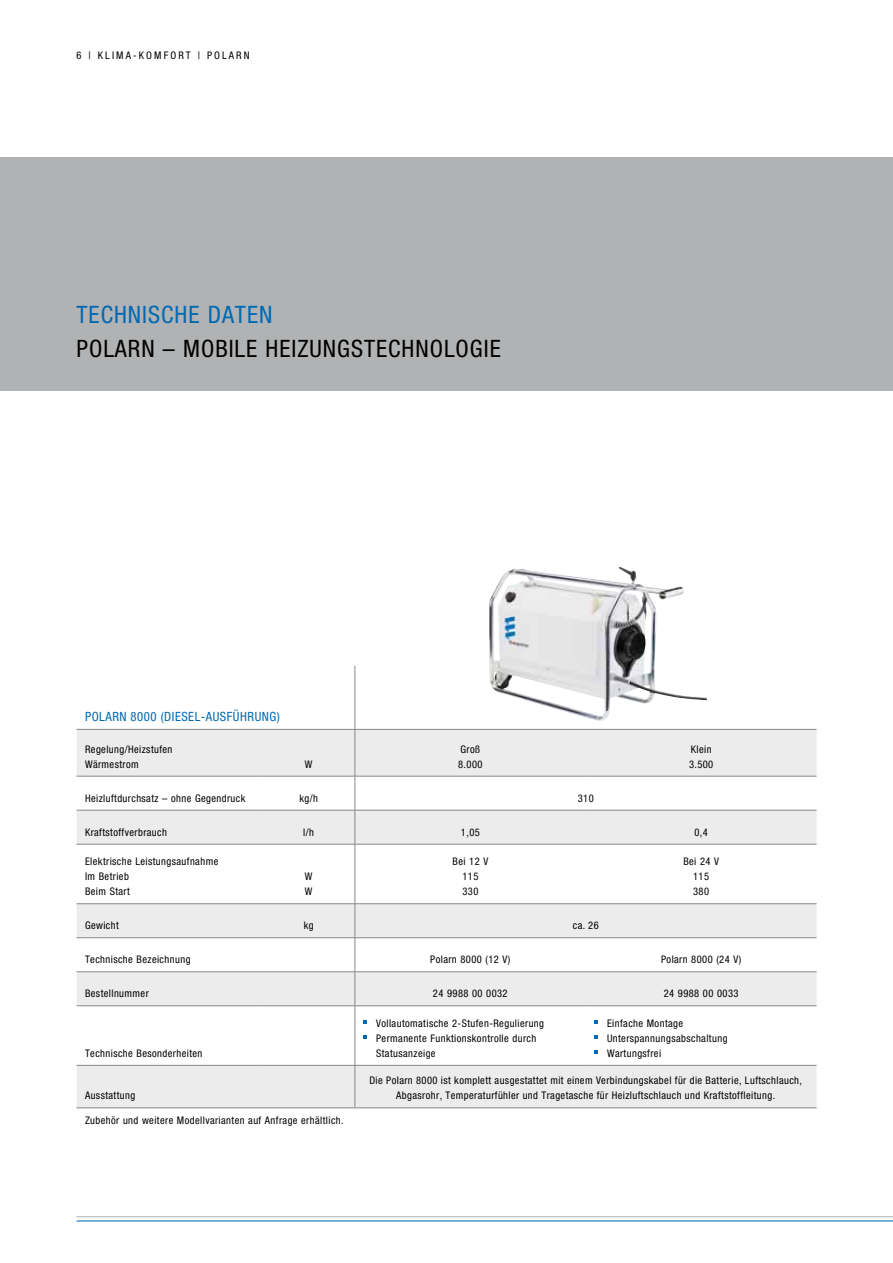
<style>
.page{position:relative;width:893px;height:1263px;background:#fff}
.page>*{position:absolute;margin:0;border:0;box-sizing:border-box;transform-origin:0 0}
.t1{font:condensed 24px "Helvetica Neue LTW1 G";letter-spacing:.04em;color:#000}
.t2{font:condensed 24px "Helvetica Neue LTW1 G";letter-spacing:.04em;color:#0069b4}
.t3{font:condensed 12.75px "Helvetica Neue LTW1 G";letter-spacing:.04em;color:#0069b4}
.t4{font:condensed 10.5px/15px "Helvetica Neue LTW1 G";letter-spacing:.04em;color:#000}
.t5{font:condensed 10.5px "Helvetica Neue LTW1 G";letter-spacing:.2em;color:#000}
</style>
<div class="page">
<hr style="left:77px;top:1216px;width:816px;height:1px;background:#b1b2b3">
<hr style="left:77px;top:1220px;width:816px;height:1px;background:#0069b4">
<div style="left:0;top:157px;width:893px;height:234px;background:#b1b2b3"></div>
<svg style="left:77px;top:730px;width:740px;height:377px;fill:#ececed"></svg>
<hr style="left:355px;top:729px;width:1px;height:47px;background:#878786">
<hr style="left:263px;top:776px;width:92px;height:1px;background:#878786">
<hr style="left:355px;top:776px;width:231px;height:1px;background:#878786">
<hr style="left:355px;top:776px;width:1px;height:34px;background:#878786">
<hr style="left:586px;top:776px;width:231px;height:1px;background:#878786">
<hr style="left:263px;top:810px;width:92px;height:1px;background:#878786">
<hr style="left:355px;top:810px;width:231px;height:1px;background:#878786">
<hr style="left:355px;top:810px;width:1px;height:34px;background:#878786">
<hr style="left:586px;top:810px;width:231px;height:1px;background:#878786">
<hr style="left:263px;top:844px;width:92px;height:1px;background:#878786">
<hr style="left:355px;top:844px;width:231px;height:1px;background:#878786">
<hr style="left:355px;top:844px;width:1px;height:59px;background:#878786">
<hr style="left:586px;top:844px;width:231px;height:1px;background:#878786">
<hr style="left:355px;top:904px;width:1px;height:33px;background:#878786">
<hr style="left:263px;top:937px;width:92px;height:1px;background:#878786">
<hr style="left:355px;top:937px;width:231px;height:1px;background:#878786">
<hr style="left:355px;top:938px;width:1px;height:33px;background:#878786">
<hr style="left:586px;top:937px;width:231px;height:1px;background:#878786">
<hr style="left:263px;top:971px;width:92px;height:1px;background:#878786">
<hr style="left:355px;top:971px;width:231px;height:1px;background:#878786">
<hr style="left:355px;top:972px;width:1px;height:33px;background:#878786">
<hr style="left:586px;top:971px;width:231px;height:1px;background:#878786">
<hr style="left:263px;top:1005px;width:92px;height:1px;background:#878786">
<hr style="left:355px;top:1005px;width:231px;height:1px;background:#878786">
<hr style="left:355px;top:1006px;width:1px;height:59px;background:#878786">
<hr style="left:586px;top:1005px;width:231px;height:1px;background:#878786">
<hr style="left:263px;top:1065px;width:92px;height:1px;background:#878786">
<hr style="left:355px;top:1065px;width:231px;height:1px;background:#878786">
<hr style="left:355px;top:1065px;width:1px;height:43px;background:#878786">
<hr style="left:586px;top:1065px;width:231px;height:1px;background:#878786">
<hr style="left:263px;top:1107px;width:92px;height:1px;background:#878786">
<hr style="left:355px;top:1107px;width:231px;height:1px;background:#878786">
<hr style="left:586px;top:1107px;width:231px;height:1px;background:#878786">
<hr style="left:77px;top:776px;width:186px;height:1px;background:#878786">
<hr style="left:77px;top:810px;width:186px;height:1px;background:#878786">
<hr style="left:77px;top:844px;width:186px;height:1px;background:#878786">
<hr style="left:77px;top:937px;width:186px;height:1px;background:#878786">
<hr style="left:77px;top:971px;width:186px;height:1px;background:#878786">
<hr style="left:77px;top:1005px;width:186px;height:1px;background:#878786">
<hr style="left:77px;top:1065px;width:186px;height:1px;background:#878786">
<hr style="left:77px;top:1107px;width:186px;height:1px;background:#878786">
<hr style="left:77px;top:903px;width:186px;height:1px;background:#878786">
<hr style="left:263px;top:903px;width:92px;height:1px;background:#878786">
<hr style="left:355px;top:903px;width:231px;height:1px;background:#878786">
<hr style="left:586px;top:903px;width:231px;height:1px;background:#878786">
<hr style="left:355px;top:666px;width:1px;height:63px;background:#878786">
<hr style="left:77px;top:729px;width:186px;height:1px;background:#878786">
<hr style="left:263px;top:729px;width:92px;height:1px;background:#878786">
<hr style="left:355px;top:729px;width:231px;height:1px;background:#878786">
<hr style="left:586px;top:729px;width:231px;height:1px;background:#878786">
<svg style="left:363px;top:1020px;width:4px;height:3px"></svg>
<svg style="left:363px;top:1035px;width:4px;height:3px"></svg>
<img style="left:489px;top:567px;width:218px;height:154px">
<p class="t5" style="left:77px;top:49px;width:175px">6 | Klim a-Kom for t | polar n</p>
<h1 class="t2" style="left:77px;top:300px;width:145px">TECHN ISCHE DATEN</h1>
<h1 class="t1" style="left:77px;top:335px;width:426px">Polarn – mobile heizungstechnologie</h1>
<p class="t3" style="left:85px;top:709px;width:196px">polarn 8000 (diesel-ausführung)</p>
<p class="t4" style="left:85px;top:741px;width:89px">Regelung/Heizstufen<br>Wärmestrom</p>
<p class="t4" style="left:305px;top:756px;width:9px">W</p>
<p class="t4" style="left:458px;top:741px;width:26px">Groß<br>8.000</p>
<p class="t4" style="left:689px;top:741px;width:26px">Klein<br>3.500</p>
<p class="t4" style="left:85px;top:790px;width:162px">Heizluftdurchsatz – ohne Gegendruck</p>
<p class="t4" style="left:299px;top:790px;width:20px">kg/h</p>
<p class="t4" style="left:578px;top:790px;width:17px">310</p>
<p class="t4" style="left:85px;top:824px;width:83px">Kraftstoffverbrauch</p>
<p class="t4" style="left:303px;top:824px;width:12px">l/h</p>
<p class="t4" style="left:461px;top:824px;width:20px">1,05</p>
<p class="t4" style="left:694px;top:824px;width:15px">0,4</p>
<p class="t4" style="left:85px;top:854px;width:135px">Elektrische Leistungsaufnahme<br>Im Betrieb<br>Beim Start</p>
<p class="t4" style="left:453px;top:854px;width:37px;text-align:center">Bei 12 V<br>115<br>330</p>
<p class="t4" style="left:683px;top:854px;width:37px;text-align:center">Bei 24 V<br>115<br>380</p>
<p class="t4" style="left:305px;top:869px;width:9px">W<br>W</p>
<p class="t4" style="left:85px;top:918px;width:35px">Gewicht</p>
<p class="t4" style="left:304px;top:918px;width:11px">kg</p>
<p class="t4" style="left:573px;top:918px;width:27px">ca. 26</p>
<p class="t4" style="left:85px;top:952px;width:107px">Technische Bezeichnung</p>
<p class="t4" style="left:430px;top:952px;width:82px">Polarn 8000 (12 V)</p>
<p class="t4" style="left:661px;top:952px;width:82px">Polarn 8000 (24 V)</p>
<p class="t4" style="left:85px;top:986px;width:65px">Bestellnummer</p>
<p class="t4" style="left:433px;top:986px;width:76px">24 9988 00 0032</p>
<p class="t4" style="left:664px;top:986px;width:76px">24 9988 00 0033</p>
<p class="t4" style="left:85px;top:1046px;width:119px">Technische Besonderheiten</p>
<p class="t4" style="left:85px;top:1088px;width:52px">Ausstattung</p>
<p class="t4" style="left:85px;top:1113px;width:260px">Zubehör und weitere Modellvarianten auf Anfrage erhältlich.</p>
<p class="t4" style="left:376px;top:1016px;width:169px">Vollautomatische 2-Stufen-Regulierung</p>
<p class="t4" style="left:376px;top:1031px;width:162px">Permanente Funktionskontrolle durch</p>
<p class="t4" style="left:367px;top:1046px;width:71px">Statusanzeige</p>
<p class="t4" style="left:607px;top:1016px;width:122px">Einfache Montage<br>Unterspannungsabschaltung<br>Wartungsfrei</p>
<p class="t4" style="left:369px;top:1073px;width:434px;text-align:center">Die Polarn 8000 ist komplett ausgestattet mit einem Verbindungskabel für die Batterie, Luftschlauch,<br>Abgasrohr, Temperaturfühler und Tragetasche für Heizluftschlauch und Kraftstoffleitung.</p>
</div>
